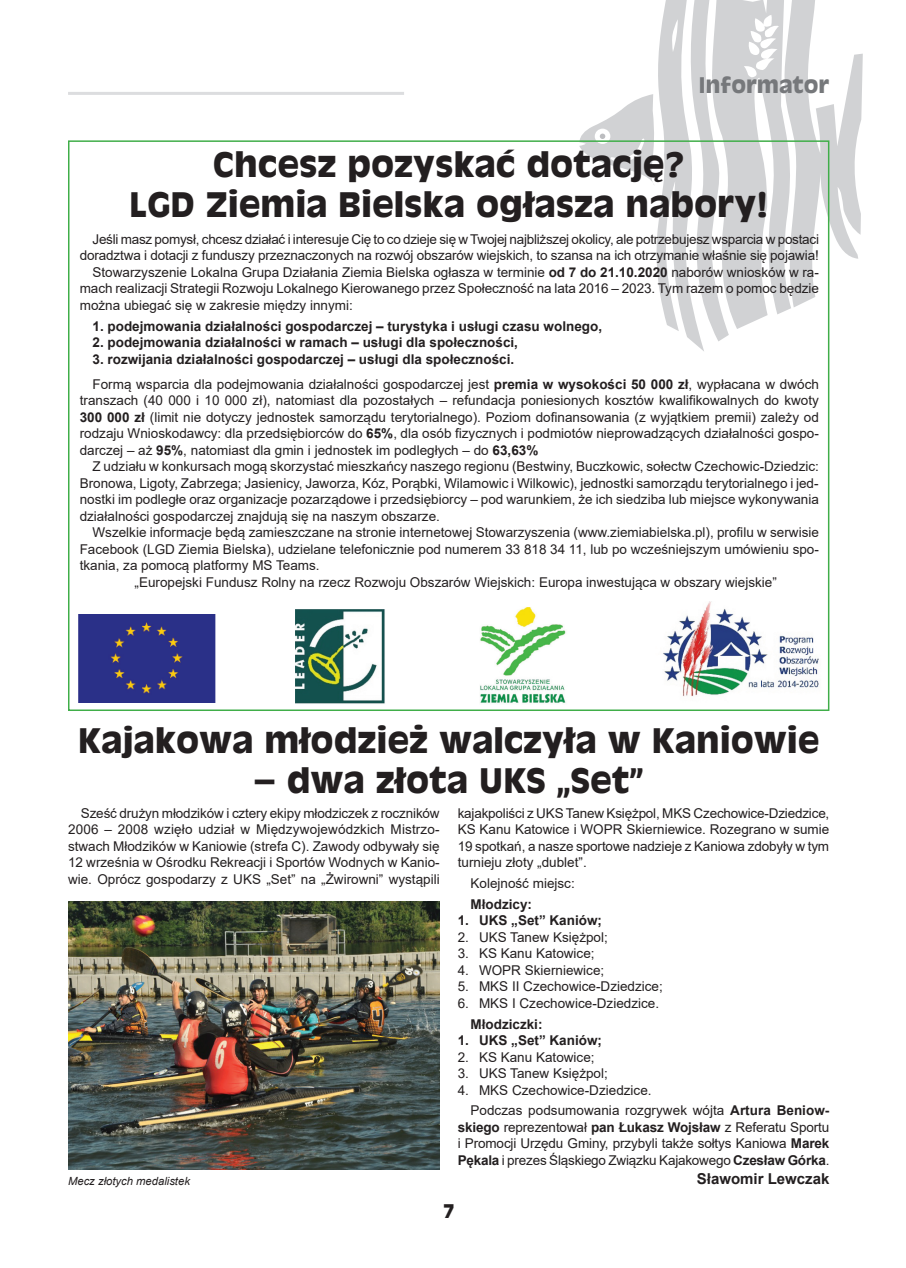
<style>
.page{position:relative;width:906px;height:1268px;background:#fff}
.page>*{position:absolute;margin:0;border:0;box-sizing:border-box;transform-origin:0 0}
.t1{font:700 33px/39.6px "Antique Olive";color:#231f20;text-align:center}
.t2{font:700 21px "Antique Olive";color:#76787b}
.t3{font:700 18px "Antique Olive";color:#231f20}
.t4{font:700 15px "Arial";color:#231f20}
.t5{font:13.5px/16.5px "Arial";color:#231f20;text-align:justify}
.t6{font:700 13.5px/25px "Arial";color:#231f20}
.t7{font:13.5px "Arial";letter-spacing:-.02em;color:#231f20}
.t8{font:italic 11.25px "Arial";color:#231f20}
.s1{font-weight:700}
.s2{font-weight:400}
</style>
<div class="page">
<hr style="left:68px;top:92px;width:336px;height:3px;background:#dcdddf">
<svg style="left:579px;top:0;width:284px;height:351px"></svg>
<img style="left:295px;top:609px;width:90px;height:95px">
<img style="left:663px;top:601px;width:156px;height:96px">
<div style="left:79px;top:614px;width:136px;height:88px;background:#2a3088"></div>
<img style="left:480px;top:607px;width:86px;height:96px">
<img style="left:68px;top:901px;width:372px;height:268px">
<h2 class="t2" style="left:699px;top:71px;width:132px">Informator</h2>
<h1 class="t1" style="left:129px;top:144px;width:641px">Chcesz pozyskać dotację?<br>LGD Ziemia Bielska ogłasza nabory!</h1>
<p class="t7" style="left:92px;top:230px;width:728px">Jeśli masz pomysł, chcesz działać i interesuje Cię to co dzieje się w Twojej najbliższej okolicy, ale potrzebujesz wsparcia w postaci</p>
<p class="t5" style="left:80px;top:247px;width:740px">doradztwa i dotacji z funduszy przeznaczonych na rozwój obszarów wiejskich, to szansa na ich otrzymanie właśnie się pojawia!</p>
<p class="t5" style="left:92px;top:264px;width:728px">Stowarzyszenie Lokalna Grupa Działania Ziemia Bielska ogłasza w terminie <span class="s1">od 7 do 21.10.2020</span> naborów wniosków w ra-</p>
<p class="t5" style="left:80px;top:280px;width:740px">mach realizacji Strategii Rozwoju Lokalnego Kierowanego przez Społeczność na lata 2016 – 2023. Tym razem o pomoc będzie</p>
<p class="t5" style="left:80px;top:297px;width:275px">można ubiegać się w zakresie między innymi:</p>
<p class="t6" style="left:92px;top:313px;width:511px">1. podejmowania działalności gospodarczej – turystyka i usługi czasu wolnego,</p>
<p class="t6" style="left:92px;top:330px;width:427px">2. podejmowania działalności w ramach – usługi dla społeczności,</p>
<p class="t6" style="left:92px;top:346px;width:728px">3. rozwijania działalności gospodarczej – usługi dla społeczności.<br><span class="s2">Formą wsparcia dla podejmowania działalności gospodarczej jest</span> premia w wysokości 50 000 zł<span class="s2">, wypłacana w dwóch</span></p>
<p class="t5" style="left:80px;top:392px;width:740px">transzach (40 000 i 10 000 zł), natomiast dla pozostałych – refundacja poniesionych kosztów kwalifikowalnych do kwoty <span class="s1">300 000 zł</span> (limit nie dotyczy jednostek samorządu terytorialnego). Poziom dofinansowania (z wyjątkiem premii) zależy od rodzaju Wnioskodawcy: dla przedsiębiorców do <span class="s1">65%</span>, dla osób fizycznych i podmiotów nieprowadzących działalności gospo&shy;darczej – aż <span class="s1">95%</span>, natomiast dla gmin i jednostek im podległych – do <span class="s1">63,63%</span></p>
<p class="t5" style="left:80px;top:458px;width:740px;text-indent:13px">Z udziału w konkursach mogą skorzystać mieszkańcy naszego regionu (Bestwiny, Buczkowic, sołectw Czechowic-Dziedzic:<br>Bronowa, Ligoty, Zabrzega; Jasienicy, Jaworza, Kóz, Porąbki, Wilamowic i Wilkowic), jednostki samorządu terytorialnego i jed&shy;nostki im podległe oraz organizacje pozarządowe i przedsiębiorcy – pod warunkiem, że ich siedziba lub miejsce wykonywania działalności gospodarczej znajdują się na naszym obszarze.</p>
<p class="t5" style="left:92px;top:524px;width:728px">Wszelkie informacje będą zamieszczane na stronie internetowej Stowarzyszenia (www.ziemiabielska.pl), profilu w serwisie</p>
<p class="t5" style="left:80px;top:540px;width:740px">Facebook (LGD Ziemia Bielska), udzielane telefonicznie pod numerem 33 818 34 11, lub po wcześniejszym umówieniu spo-</p>
<p class="t5" style="left:80px;top:557px;width:241px">tkania, za pomocą platformy MS Teams.</p>
<p class="t5" style="left:134px;top:573px;width:644px">„Europejski Fundusz Rolny na rzecz Rozwoju Obszarów Wiejskich: Europa inwestująca w obszary wiejskie”</p>
<h1 class="t1" style="left:78px;top:720px;width:743px">Kajakowa młodzież walczyła w Kaniowie</h1>
<h1 class="t1" style="left:254px;top:759px;width:391px">– dwa złota UKS „Set”</h1>
<p class="t5" style="left:68px;top:804px;width:373px;text-indent:13px">Sześć drużyn młodzików i cztery ekipy młodziczek z roczników 2006 – 2008 wzięło udział w Międzywojewódzkich Mistrzo&shy;stwach Młodzików w Kaniowie (strefa C). Zawody odbywały się 12 września w Ośrodku Rekreacji i Sportów Wodnych w Kanio&shy;wie. Oprócz gospodarzy z UKS „Set” na „Żwirowni” wystąpili</p>
<p class="t5" style="left:458px;top:804px;width:373px">kajakpoliści z UKS Tanew Księżpol, MKS Czechowice-Dziedzice, KS Kanu Katowice i WOPR Skierniewice. Rozegrano w sumie 19 spotkań, a nasze sportowe nadzieje z Kaniowa zdobyły w tym turnieju złoty „dublet”.</p>
<p class="t5" style="left:470px;top:874px;width:106px">Kolejność miejsc:</p>
<p class="t6" style="left:470px;top:891px;width:63px">Młodzicy:</p>
<p class="t6" style="left:458px;top:907px;width:146px">1. UKS „Set” Kaniów;</p>
<p class="t5" style="left:458px;top:928px;width:152px">2. UKS Tanew Księżpol;</p>
<p class="t5" style="left:458px;top:944px;width:138px">3. KS Kanu Katowice;</p>
<p class="t5" style="left:458px;top:961px;width:148px">4. WOPR Skierniewice;</p>
<p class="t5" style="left:458px;top:977px;width:207px">5. MKS II Czechowice-Dziedzice;</p>
<p class="t5" style="left:458px;top:994px;width:203px">6. MKS I Czechowice-Dziedzice.</p>
<p class="t6" style="left:470px;top:1011px;width:74px">Młodziczki:</p>
<p class="t6" style="left:458px;top:1027px;width:146px">1. UKS „Set” Kaniów;</p>
<p class="t5" style="left:458px;top:1048px;width:138px">2. KS Kanu Katowice;</p>
<p class="t5" style="left:458px;top:1064px;width:152px">3. UKS Tanew Księżpol;</p>
<p class="t5" style="left:470px;top:1079px;width:360px;line-height:20.7px;text-indent:-13px">4. MKS Czechowice-Dziedzice.<br>Podczas podsumowania rozgrywek wójta <span class="s1">Artura Beniow-</span></p>
<p class="t5" style="left:458px;top:1118px;width:373px"><span class="s1">skiego</span> reprezentował <span class="s1">pan Łukasz Wojsław</span> z Referatu Sportu i Promocji Urzędu Gminy, przybyli także sołtys Kaniowa <span class="s1">Marek Pękala</span> i prezes Śląskiego Związku Kajakowego <span class="s1">Czesław Górka</span>.</p>
<p class="t4" style="left:697px;top:1168px;width:134px">Sławomir Lewczak</p>
<p class="t8" style="left:68px;top:1173px;width:123px">Mecz złotych medalistek</p>
<h3 class="t3" style="left:443px;top:1199px;width:13px">7</h3>
</div>
